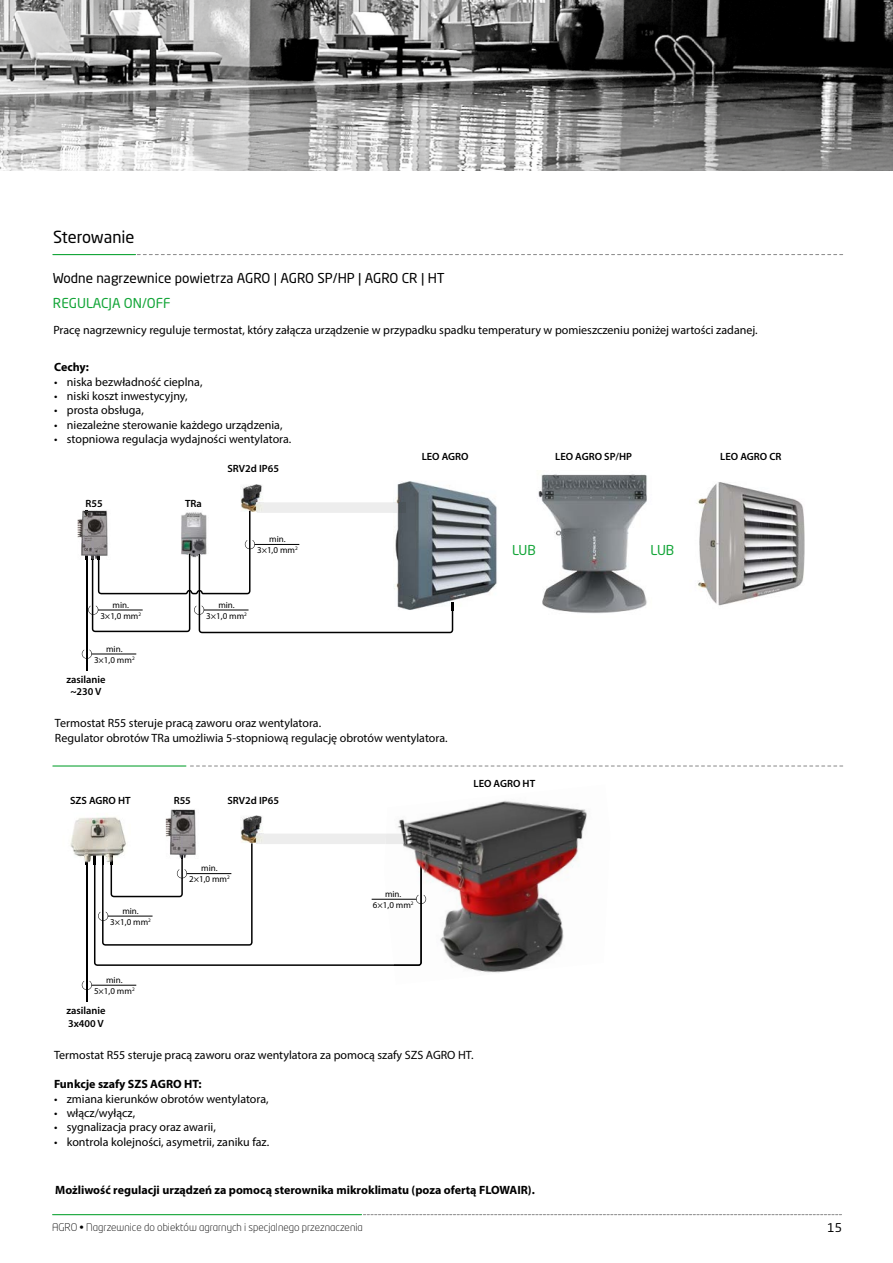
<style>
.page{position:relative;width:893px;height:1263px;background:#fff}
.page>*{position:absolute;margin:0;border:0;box-sizing:border-box;transform-origin:0 0}
.t1{font:16.5px "Neo Sans Pro Cyr";color:#000}
.t2{font:13.5px "Neo Sans Pro Cyr";color:#000}
.t3{font:13.5px "Neo Sans Pro Cyr";color:#13a538}
.t4{font:12px/14.4px "Myriad Pro";color:#000}
.t5{font:700 12px "Myriad Pro";color:#000}
.t6{font:12px "Neo Tech Pro";color:#000}
.t7{font:600 10.5px/12.6px "Myriad Pro";color:#000;text-align:center}
.t8{font:300 10.5px "Neo Tech Pro";color:#000}
.t9{font:9px/10.8px "Myriad Pro";color:#000;text-align:center}
</style>
<div class="page">
<svg style="left:363px;top:1214px;width:479px;height:1px"></svg>
<hr style="left:53px;top:1214px;width:308px;height:1px;background:#13a538">
<img style="left:240px;top:484px;width:23px;height:18px">
<hr style="left:86px;top:511px;width:1px;height:168px;background:#000">
<img style="left:78px;top:510px;width:10px;height:50px">
<img style="left:86px;top:511px;width:1px;height:49px">
<div style="left:51px;top:671px;width:70px;height:28px;background:#fff"></div>
<svg style="left:82px;top:649px;width:10px;height:10px"></svg>
<hr style="left:92px;top:654px;width:44px;height:1px;background:#000">
<img style="left:697px;top:482px;width:108px;height:124px">
<img style="left:538px;top:474px;width:109px;height:139px">
<img style="left:396px;top:481px;width:101px;height:129px">
<svg style="left:88px;top:502px;width:365px;height:131px"></svg>
<hr style="left:53px;top:254px;width:82px;height:1px;background:#13a538">
<svg style="left:137px;top:254px;width:706px;height:1px"></svg>
<hr style="left:53px;top:765px;width:133px;height:1px;background:#13a538">
<svg style="left:190px;top:766px;width:653px;height:1px"></svg>
<svg style="left:94px;top:865px;width:290px;height:101px"></svg>
<img style="left:241px;top:815px;width:21px;height:13px">
<img style="left:384px;top:800px;width:203px;height:173px">
<img style="left:394px;top:846px;width:28px;height:120px">
<hr style="left:86px;top:842px;width:1px;height:169px;background:#000">
<div style="left:51px;top:1003px;width:70px;height:27px;background:#fff"></div>
<img style="left:386px;top:833px;width:19px;height:11px">
<svg style="left:82px;top:981px;width:10px;height:9px"></svg>
<hr style="left:92px;top:985px;width:44px;height:1px;background:#000">
<svg style="left:416px;top:895px;width:10px;height:9px"></svg>
<hr style="left:372px;top:899px;width:44px;height:1px;background:#000">
<img style="left:70px;top:817px;width:53px;height:48px">
<img style="left:94px;top:828px;width:1px;height:37px">
<svg style="left:86px;top:842px;width:1px;height:23px"></svg>
<img style="left:166px;top:809px;width:30px;height:19px">
<svg style="left:98px;top:828px;width:288px;height:118px"></svg>
<hr style="left:187px;top:873px;width:44px;height:1px;background:#000">
<img style="left:0;top:0;width:893px;height:170px">
<h1 class="t1" style="left:53px;top:227px;width:83px">Sterowanie</h1>
<p class="t2" style="left:53px;top:270px;width:393px">Wodne nagrzewnice powietrza AGRO | AGRO SP/HP | AGRO CR | HT</p>
<p class="t3" style="left:53px;top:295px;width:119px">REGULACJA ON/OFF</p>
<p class="t4" style="left:53px;top:322px;width:706px">Pracę nagrzewnicy reguluje termostat, który załącza urządzenie w przypadku spadku temperatury w pomieszczeniu poniżej wartości zadanej.</p>
<p class="t5" style="left:54px;top:359px;width:36px">Cechy:</p>
<p class="t4" style="left:54px;top:374px;width:150px">• niska bezwładność cieplna,</p>
<p class="t4" style="left:54px;top:389px;width:135px">• niski koszt inwestycyjny,</p>
<p class="t4" style="left:54px;top:403px;width:91px">• prosta obsługa,</p>
<p class="t4" style="left:54px;top:417px;width:230px">• niezależne sterowanie każdego urządzenia,</p>
<p class="t4" style="left:54px;top:432px;width:239px">• stopniowa regulacja wydajności wentylatora.</p>
<p class="t7" style="left:86px;top:497px;width:19px">R55</p>
<p class="t7" style="left:185px;top:497px;width:18px">TRa</p>
<p class="t7" style="left:227px;top:462px;width:53px">SRV2d IP65</p>
<p class="t9" style="left:257px;top:534px;width:42px">min.<br>3×1,0 mm<sup>2</sup></p>
<p class="t9" style="left:100px;top:599px;width:42px">min.<br>3×1,0 mm<sup>2</sup></p>
<p class="t9" style="left:206px;top:599px;width:42px">min.<br>3×1,0 mm<sup>2</sup></p>
<p class="t9" style="left:94px;top:643px;width:42px">min.<br>3×1,0 mm<sup>2</sup></p>
<p class="t7" style="left:66px;top:673px;width:41px">zasilanie ~230 V</p>
<p class="t7" style="left:422px;top:450px;width:48px">LEO AGRO</p>
<p class="t7" style="left:555px;top:450px;width:78px">LEO AGRO SP/HP</p>
<p class="t7" style="left:720px;top:450px;width:63px">LEO AGRO CR</p>
<p class="t3" style="left:512px;top:542px;width:25px">LUB</p>
<p class="t3" style="left:651px;top:542px;width:25px">LUB</p>
<p class="t4" style="left:55px;top:716px;width:394px">Termostat R55 steruje pracą zaworu oraz wentylatora.<br>Regulator obrotów TRa umożliwia 5-stopniową regulację obrotów wentylatora.</p>
<p class="t7" style="left:70px;top:793px;width:62px">SZS AGRO HT</p>
<p class="t7" style="left:227px;top:793px;width:53px">SRV2d IP65</p>
<p class="t7" style="left:174px;top:793px;width:19px">R55</p>
<p class="t9" style="left:110px;top:905px;width:42px">min.<br>3×1,0 mm<sup>2</sup></p>
<p class="t9" style="left:94px;top:974px;width:42px">min.<br>5×1,0 mm<sup>2</sup></p>
<p class="t7" style="left:66px;top:1004px;width:41px;text-align:left">zasilanie<br>3x400 V</p>
<p class="t9" style="left:189px;top:863px;width:42px">min.<br>2×1,0 mm<sup>2</sup></p>
<p class="t9" style="left:373px;top:888px;width:42px">min.<br>6×1,0 mm<sup>2</sup></p>
<p class="t7" style="left:473px;top:776px;width:63px">LEO AGRO HT</p>
<p class="t4" style="left:54px;top:1048px;width:421px">Termostat R55 steruje pracą zaworu oraz wentylatora za pomocą szafy SZS AGRO HT.</p>
<p class="t5" style="left:54px;top:1076px;width:149px">Funkcje szafy SZS AGRO HT:</p>
<p class="t4" style="left:54px;top:1091px;width:216px">• zmiana kierunków obrotów wentylatora,</p>
<p class="t4" style="left:54px;top:1105px;width:83px">• włącz/wyłącz,</p>
<p class="t4" style="left:54px;top:1120px;width:163px">• sygnalizacja pracy oraz awarii,</p>
<p class="t4" style="left:54px;top:1134px;width:217px">• kontrola kolejności, asymetrii, zaniku faz.</p>
<p class="t5" style="left:55px;top:1182px;width:481px">Możliwość regulacji urządzeń za pomocą sterownika mikroklimatu (poza ofertą FLOWAIR).</p>
<p class="t8" style="left:52px;top:1220px;width:312px">AGRO • Nagrzewnice do obiektów agrarnych i specjalnego przeznaczenia</p>
<p class="t6" style="left:827px;top:1220px;width:16px">15</p>
</div>
